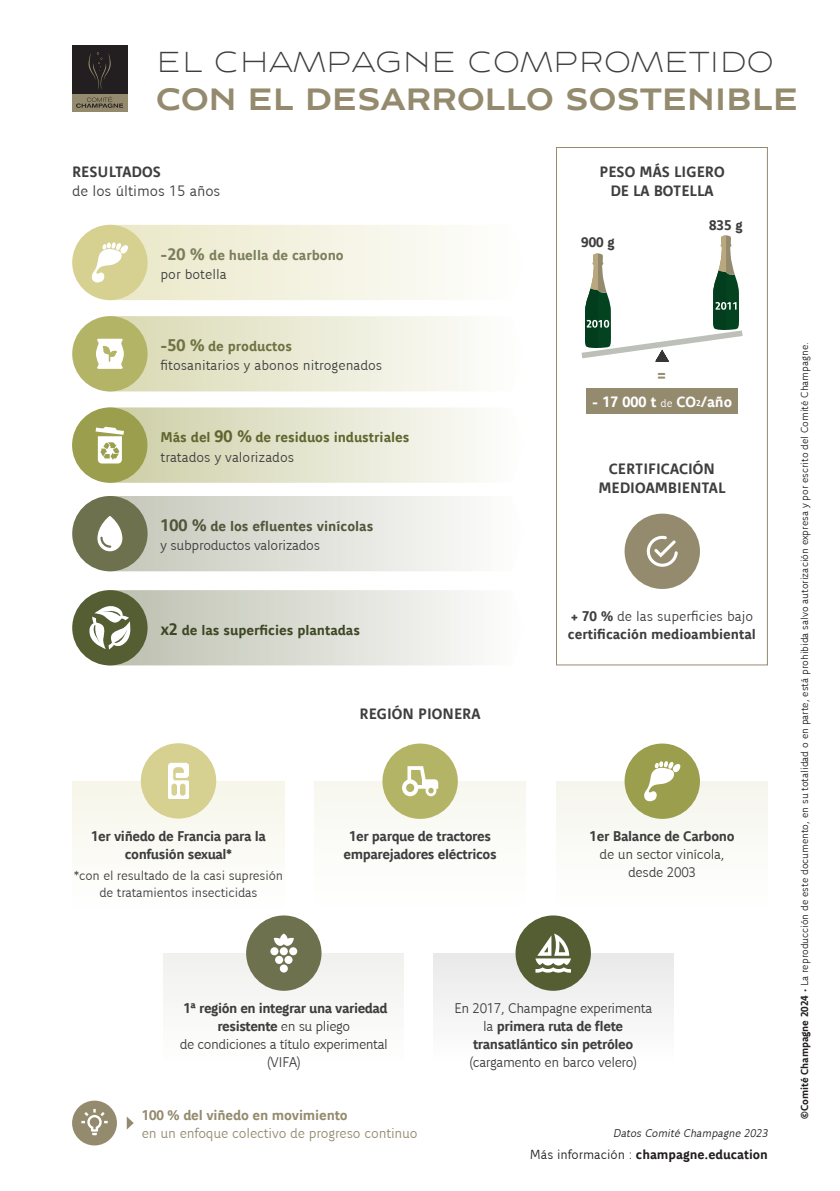
<style>
.page{position:relative;width:840px;height:1191px;background:#fff}
.page>*{position:absolute;margin:0;border:0;box-sizing:border-box;transform-origin:0 0}
.t1{font:700 32px "CIVC Title";letter-spacing:-.01em;color:#948b6f;scale:.95 1}
.t2{font:300 30px "CIVC Title";color:#3e3e3f;scale:.95 1}
.t3{font:700 18px "CIVC Sans";color:#948b6f}
.t4{font:700 16px/19.2px "CIVC Sans";color:#3e3e3f;text-align:center}
.t5{font:300 16px "CIVC Sans";color:#3e3e3f}
.t6{font:700 16px "CIVC Sans";color:#fff}
.t7{font:700 15px/18px "CIVC Sans";letter-spacing:-.025em;color:#3e3e3f;text-align:center}
.t8{font:300 15px/18px "CIVC Sans";letter-spacing:-.02em;color:#3e3e3f;text-align:center}
.t9{font:300 15px "CIVC Sans";color:#3e3e3f}
.t10{font:700 15px/18px "CIVC Sans";color:#3e3e3f}
.t11{font:300 15px "CIVC Sans";letter-spacing:-.01em;color:#948b6f}
.t12{font:700 15px "CIVC Sans";color:#60662f}
.t13{font:700 15px "CIVC Sans";color:#3d4723}
.t14{font:700 15px "CIVC Sans";color:#52563a}
.t15{font:700 15px "CIVC Sans";letter-spacing:-.01em;color:#948b6f}
.t16{font:700 15px "CIVC Sans";color:#7a7e5c}
.t17{font:700 15px "CIVC Sans";color:#6d7342}
.t18{font:300 14px/16.8px "CIVC Sans";letter-spacing:-.01em;color:#3e3e3f;text-align:center}
.t19{font:700 14px "CIVC Sans";color:#231f20}
.t20{font:italic 300 12px "CIVC Sans";color:#231f20}
.t21{font:300 11px "CIVC Sans";color:#231f20}
.s1{font-size:18px}
.s2{font-weight:300;font-size:12px}
.s3{font-size:9.4px}
.s4{font-weight:300}
.s5{font-weight:700}
</style>
<div class="page">
<div style="left:72px;top:46px;width:55px;height:48px;background:#231f20"></div>
<div style="left:72px;top:94px;width:55px;height:17px;background:#948b6f"></div>
<svg style="left:88px;top:52px;width:23px;height:37px"></svg>
<svg style="left:76px;top:97px;width:47px;height:11px"></svg>
<div style="left:586px;top:388px;width:151px;height:25px;background:#948b6f"></div>
<div style="left:314px;top:781px;width:211px;height:129px;background:#fbfbf8"></div>
<div style="left:382px;top:743px;width:75px;height:76px;background:#b4b467;border-radius:50%"></div>
<svg style="left:402px;top:766px;width:36px;height:30px"></svg>
<div style="left:72px;top:781px;width:212px;height:129px;background:#fbfaf4"></div>
<div style="left:141px;top:743px;width:75px;height:75px;background:#d6d190;border-radius:50%"></div>
<svg style="left:168px;top:763px;width:21px;height:36px"></svg>
<div style="left:164px;top:953px;width:239px;height:112px;background:#f8f8f7"></div>
<div style="left:246px;top:915px;width:75px;height:75px;background:#6d714e;border-radius:50%"></div>
<div style="left:433px;top:953px;width:239px;height:112px;background:#f5f5f5"></div>
<div style="left:515px;top:915px;width:75px;height:75px;background:#555e33;border-radius:50%"></div>
<div style="left:556px;top:781px;width:211px;height:129px;background:#fafaf7"></div>
<div style="left:624px;top:743px;width:75px;height:76px;background:#9b9e4c;border-radius:50%"></div>
<svg style="left:644px;top:761px;width:36px;height:40px"></svg>
<div style="left:555px;top:147px;width:212px;height:518px;border:1px solid #948b6f"></div>
<svg style="left:581px;top:235px;width:161px;height:126px"></svg>
<div style="left:72px;top:1100px;width:45px;height:45px;background:#948b6f;border-radius:50%"></div>
<svg style="left:81px;top:1109px;width:27px;height:26px"></svg>
<svg style="left:127px;top:1117px;width:7px;height:12px"></svg>
<div style="left:279px;top:964px;width:9px;height:8px;background:#fff;border-radius:50%"></div>
<div style="left:275px;top:956px;width:8px;height:8px;background:#fff;border-radius:50%"></div>
<div style="left:284px;top:956px;width:8px;height:8px;background:#fff;border-radius:50%"></div>
<div style="left:270px;top:947px;width:8px;height:8px;background:#fff;border-radius:50%"></div>
<div style="left:279px;top:947px;width:9px;height:8px;background:#fff;border-radius:50%"></div>
<div style="left:289px;top:947px;width:8px;height:8px;background:#fff;border-radius:50%"></div>
<svg style="left:274px;top:933px;width:19px;height:13px"></svg>
<svg style="left:535px;top:933px;width:35px;height:39px"></svg>
<div style="left:72px;top:225px;width:75px;height:75px;background:#d6d190;border-radius:50%"></div>
<svg style="left:92px;top:225px;width:360px;height:75px"></svg>
<div style="left:72px;top:316px;width:75px;height:75px;background:#b4b467;border-radius:50%"></div>
<svg style="left:96px;top:316px;width:375px;height:75px"></svg>
<div style="left:72px;top:407px;width:75px;height:76px;background:#9b9e4c;border-radius:50%"></div>
<svg style="left:95px;top:407px;width:383px;height:76px"></svg>
<div style="left:72px;top:496px;width:75px;height:75px;background:#6d714e;border-radius:50%"></div>
<svg style="left:97px;top:496px;width:370px;height:75px"></svg>
<div style="left:72px;top:590px;width:75px;height:75px;background:#555e33;border-radius:50%"></div>
<svg style="left:87px;top:590px;width:388px;height:75px"></svg>
<div style="left:624px;top:513px;width:75px;height:76px;background:#948b6f;border-radius:50%"></div>
<svg style="left:646px;top:536px;width:31px;height:31px"></svg>
<h2 class="t2" style="left:156px;top:44px;width:651px">EL CHAMPAGNE COMPROMETIDO</h2>
<h1 class="t1" style="left:156px;top:81px;width:677px">CON EL DESARROLLO SOSTENIBLE</h1>
<p class="t4" style="left:72px;top:162px;width:90px">RESULTADOS</p>
<p class="t5" style="left:72px;top:182px;width:150px">de los últimos 15 años</p>
<p class="t16" style="left:160px;top:247px;width:185px"><span class="s1">-20 %</span> de huella de carbono</p>
<p class="t9" style="left:160px;top:266px;width:68px">por botella</p>
<p class="t17" style="left:160px;top:338px;width:133px"><span class="s1">-50 %</span> de productos</p>
<p class="t9" style="left:160px;top:357px;width:223px">fitosanitarios y abonos nitrogenados</p>
<p class="t12" style="left:160px;top:429px;width:250px">Más del <span class="s1">90 %</span> de residuos industriales</p>
<p class="t9" style="left:160px;top:449px;width:135px">tratados y valorizados</p>
<p class="t14" style="left:160px;top:518px;width:214px"><span class="s1">100 %</span> de los efluentes vinícolas</p>
<p class="t8" style="left:160px;top:536px;width:161px">y subproductos valorizados</p>
<p class="t13" style="left:161px;top:621px;width:201px"><span class="s1">x2</span> de las superficies plantadas</p>
<p class="t7" style="left:91px;top:827px;width:176px">1er viñedo de Francia para la confusión sexual*</p>
<p class="t18" style="left:74px;top:867px;width:210px">*con el resultado de la casi supresión de tratamientos insecticidas</p>
<p class="t4" style="left:359px;top:704px;width:122px">REGIÓN PIONERA</p>
<p class="t7" style="left:343px;top:827px;width:155px">1er parque de tractores emparejadores eléctricos</p>
<p class="t4" style="left:599px;top:162px;width:127px">PESO MÁS LIGERO<br>DE LA BOTELLA</p>
<p class="t7" style="left:581px;top:233px;width:35px">900 g</p>
<p class="t7" style="left:708px;top:216px;width:35px">835 g</p>
<p class="t3" style="left:656px;top:365px;width:10px">=</p>
<p class="t6" style="left:591px;top:393px;width:141px">- 17 000 t <span class="s2">de</span> CO<span class="s3">2</span>/año</p>
<p class="t4" style="left:598px;top:459px;width:128px">CERTIFICACIÓN<br>MEDIOAMBIENTAL</p>
<p class="t10" style="left:567px;top:607px;width:189px">+ 70 % <span class="s4">de las superficies bajo </span>certificación medioambiental</p>
<p class="t7" style="left:589px;top:827px;width:147px">1er Balance de Carbono</p>
<p class="t8" style="left:599px;top:845px;width:126px">de un sector vinícola, desde 2003</p>
<p class="t8" style="left:180px;top:999px;width:209px"><span class="s5">1ª región en integrar una variedad resistente</span> en su pliego<br>de condiciones a título experimental (VIFA)</p>
<p class="t7" style="left:454px;top:999px;width:199px"><span class="s4">En 2017, Champagne experimenta la</span> primera ruta de flete transatlántico sin petróleo</p>
<p class="t8" style="left:469px;top:1053px;width:169px">(cargamento en barco velero)</p>
<p class="t15" style="left:142px;top:1106px;width:207px">100 % del viñedo en movimiento</p>
<p class="t11" style="left:142px;top:1124px;width:277px">en un enfoque colectivo de progreso continuo</p>
<p class="t20" style="left:612px;top:1126px;width:159px">Datos Comité Champagne 2023</p>
<p class="t19" style="left:529px;top:1146px;width:239px"><span class="s4">Más información :</span> champagne.education</p>
<p class="t21" style="left:798px;top:1119px;width:778px;rotate:-90deg"><span class="s5">©Comité Champagne 2024</span> • La reproducción de este documento, en su totalidad o en parte, está prohibida salvo autorización expresa y por escrito del Comité Champagne.</p>
</div>
